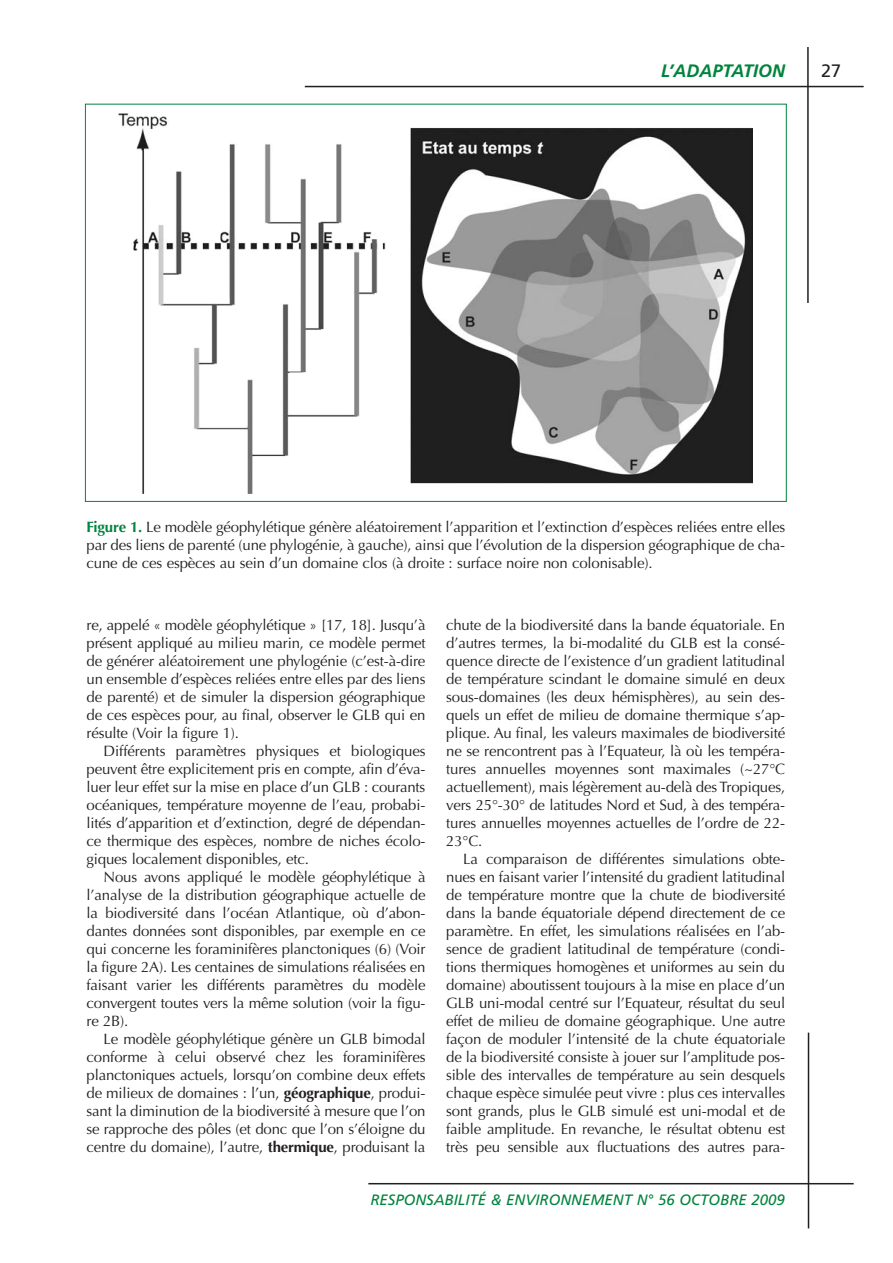
<style>
.page{position:relative;width:893px;height:1263px;background:#fff}
.page>*{position:absolute;margin:0;border:0;box-sizing:border-box;transform-origin:0 0}
.t1{font:italic 700 18px "Frutiger";color:#00843d}
.t2{font:18px "Frutiger";color:#231f20}
.t3{font:15px/18px "Optima";letter-spacing:-.01em;color:#231f20;text-align:justify}
.t4{font:italic 15px "Frutiger";color:#00843d}
.s1{font-weight:700;color:#00843d}
.s2{font-weight:700}
</style>
<div class="page">
<hr style="left:305px;top:86px;width:559px;height:1px;background:#231f20">
<hr style="left:807px;top:47px;width:2px;height:256px;background:#231f20">
<hr style="left:368px;top:1183px;width:486px;height:1px;background:#231f20">
<hr style="left:808px;top:1032px;width:1px;height:196px;background:#231f20">
<img style="left:118px;top:113px;width:635px;height:381px">
<p class="t1" style="left:661px;top:63px;width:126px">L’ADAPTATION</p>
<p class="t2" style="left:821px;top:63px;width:22px">27</p>
<p class="t3" style="left:87px;top:518px;width:700px"><span class="s1">Figure 1.</span> Le modèle géophylétique génère aléatoirement l’apparition et l’extinction d’espèces reliées entre elles par des liens de parenté (une phylogénie, à gauche), ainsi que l’évolution de la dispersion géographique de cha&shy;cune de ces espèces au sein d’un domaine clos (à droite : surface noire non colonisable).</p>
<p class="t3" style="left:87px;top:616px;width:340px">re, appelé « modèle géophylétique » [17, 18]. Jusqu’à présent appliqué au milieu marin, ce modèle permet de générer aléatoirement une phylogénie (c’est-à-dire un ensemble d’espèces reliées entre elles par des liens de parenté) et de simuler la dispersion géographique de ces espèces pour, au final, observer le GLB qui en résulte (Voir la figure 1).</p>
<p class="t3" style="left:87px;top:742px;width:341px;text-indent:17px">Différents paramètres physiques et biologiques peuvent être explicitement pris en compte, afin d’éva&shy;luer leur effet sur la mise en place d’un GLB : courants océaniques, température moyenne de l’eau, probabi&shy;lités d’apparition et d’extinction, degré de dépendan&shy;ce thermique des espèces, nombre de niches écolo&shy;giques localement disponibles, etc.</p>
<p class="t3" style="left:87px;top:868px;width:341px;text-indent:17px">Nous avons appliqué le modèle géophylétique à l’analyse de la distribution géographique actuelle de la biodiversité dans l’océan Atlantique, où d’abon&shy;dantes données sont disponibles, par exemple en ce qui concerne les foraminifères planctoniques (6) (Voir la figure 2A). Les centaines de simulations réalisées en faisant varier les différents paramètres du modèle convergent toutes vers la même solution (voir la figu&shy;re 2B).</p>
<p class="t3" style="left:87px;top:1030px;width:341px;text-indent:17px">Le modèle géophylétique génère un GLB bimodal conforme à celui observé chez les foraminifères planctoniques actuels, lorsqu’on combine deux effets de milieux de domaines : l’un, <span class="s2">géographique</span>, produi&shy;sant la diminution de la biodiversité à mesure que l’on se rapproche des pôles (et donc que l’on s’éloigne du centre du domaine), l’autre, <span class="s2">thermique</span>, produisant la</p>
<p class="t3" style="left:446px;top:616px;width:340px">chute de la biodiversité dans la bande équatoriale. En d’autres termes, la bi-modalité du GLB est la consé&shy;quence directe de l’existence d’un gradient latitudinal de température scindant le domaine simulé en deux sous-domaines (les deux hémisphères), au sein des&shy;quels un effet de milieu de domaine thermique s’ap&shy;plique. Au final, les valeurs maximales de biodiversité ne se rencontrent pas à l’Equateur, là où les tempéra&shy;tures annuelles moyennes sont maximales (~27°C actuellement), mais légèrement au-delà des Tropiques, vers 25°-30° de latitudes Nord et Sud, à des tempéra&shy;tures annuelles moyennes actuelles de l’ordre de 22- 23°C.</p>
<p class="t3" style="left:446px;top:850px;width:341px;text-indent:17px">La comparaison de différentes simulations obte&shy;nues en faisant varier l’intensité du gradient latitudinal de température montre que la chute de biodiversité dans la bande équatoriale dépend directement de ce paramètre. En effet, les simulations réalisées en l’ab&shy;sence de gradient latitudinal de température (condi&shy;tions thermiques homogènes et uniformes au sein du domaine) aboutissent toujours à la mise en place d’un GLB uni-modal centré sur l’Equateur, résultat du seul effet de milieu de domaine géographique. Une autre façon de moduler l’intensité de la chute équatoriale de la biodiversité consiste à jouer sur l’amplitude pos&shy;sible des intervalles de température au sein desquels chaque espèce simulée peut vivre : plus ces intervalles sont grands, plus le GLB simulé est uni-modal et de faible amplitude. En revanche, le résultat obtenu est très peu sensible aux fluctuations des autres para-</p>
<p class="t4" style="left:370px;top:1194px;width:416px">RESPONSABILITÉ &amp; ENVIRONNEMENT N° 56 OCTOBRE 2009</p>
</div>
